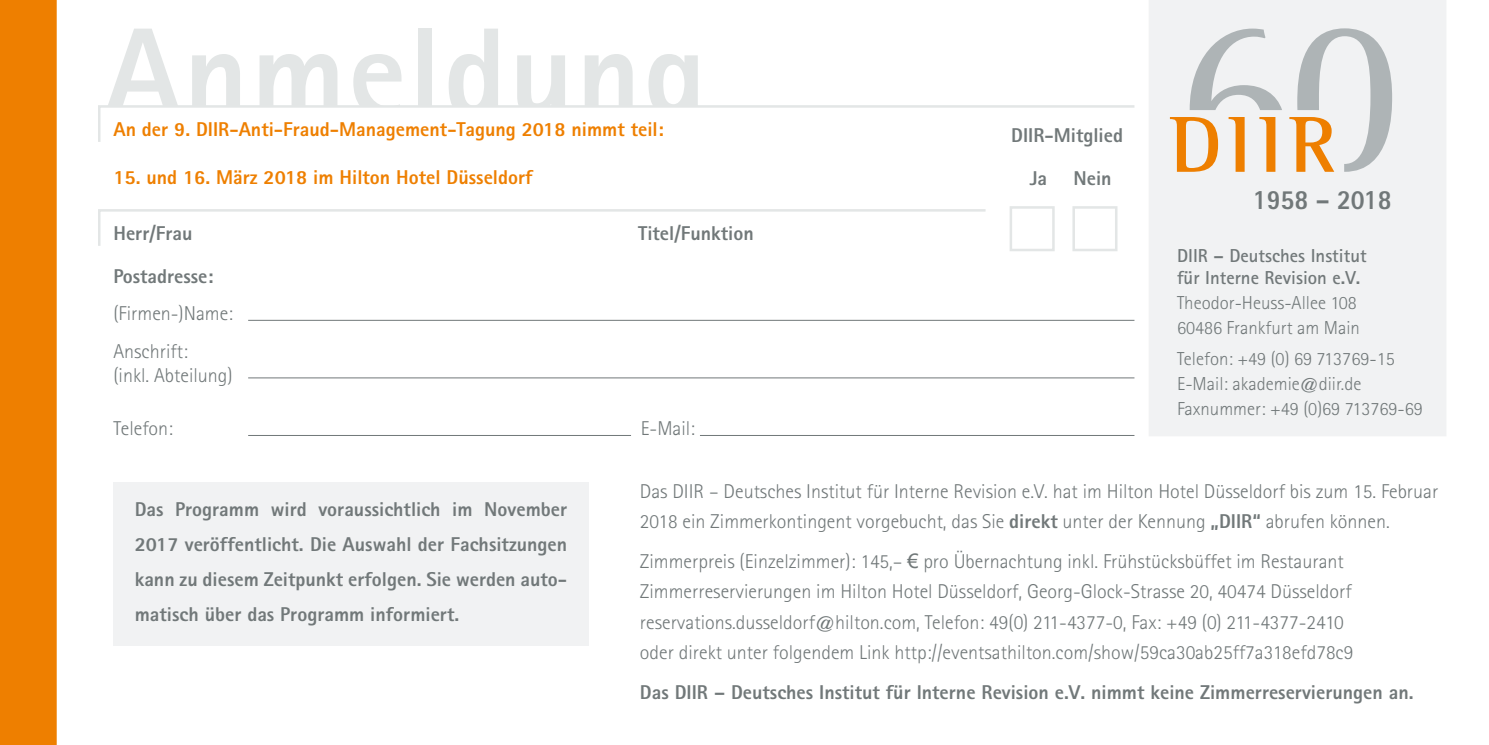
<style>
.page{position:relative;width:1489px;height:745px;background:#fff}
.page>*{position:absolute;margin:0;border:0;box-sizing:border-box;transform-origin:0 0}
.t1{font:800 125px "Agfa Rotis Sans Serif";letter-spacing:.02em;color:#e3e6e6}
.t2{font:800 27.75px "Agfa Rotis Sans Serif";color:#717879;scale:.9 1}
.t3{font:300 20px/30px "Rotis Sans Serif";color:#717879}
.t4{font:800 20px/35px "Rotis Sans Serif";color:#717879}
.t5{font:800 20px "Rotis Sans Serif";color:#ee7f00}
.t6{font:300 18.75px/25px "Rotis Sans Serif";color:#717879}
.t7{font:700 18.75px/22.5px "Rotis Sans Serif";color:#717879}
.s1{font-weight:800}
.s2{font-family:"Arial";font-weight:400}
</style>
<div class="page">
<hr style="left:248px;top:319px;width:1198px;height:1px;background:#717879">
<hr style="left:248px;top:377px;width:1198px;height:1px;background:#717879">
<hr style="left:248px;top:434px;width:383px;height:1px;background:#717879">
<hr style="left:700px;top:434px;width:746px;height:1px;background:#717879">
<div style="left:1148px;top:0;width:298px;height:436px;background:#f1f2f3"></div>
<div style="left:0;top:0;width:57px;height:744px;background:#ee7f00"></div>
<svg style="left:98px;top:105px;width:1037px;height:37px"></svg>
<div style="left:1009px;top:206px;width:45px;height:45px;border:2px solid #e3e6e6"></div>
<div style="left:1072px;top:206px;width:45px;height:45px;border:2px solid #e3e6e6"></div>
<svg style="left:98px;top:209px;width:888px;height:37px"></svg>
<div style="left:113px;top:482px;width:475px;height:163px;background:#f1f2f3"></div>
<svg style="left:1169px;top:28px;width:222px;height:144px"></svg>
<h1 class="t1" style="left:105px;top:-7px;width:603px">Anmeldung</h1>
<p class="t5" style="left:113px;top:117px;width:551px">An der 9. DIIR-Anti-Fraud-Management-Tagung 2018 nimmt teil:</p>
<p class="t5" style="left:113px;top:165px;width:420px">15. und 16. März 2018 im Hilton Hotel Düsseldorf</p>
<p class="t4" style="left:113px;top:215px;width:80px">Herr/Frau</p>
<p class="t4" style="left:113px;top:258px;width:101px">Postadresse:</p>
<p class="t3" style="left:113px;top:294px;width:121px;line-height:37.5px">(Firmen-)Name:<br>Anschrift:</p>
<p class="t3" style="left:113px;top:360px;width:121px">(inkl. Abteilung)</p>
<p class="t4" style="left:638px;top:215px;width:117px">Titel/Funktion</p>
<p class="t3" style="left:113px;top:413px;width:61px">Telefon:</p>
<p class="t3" style="left:640px;top:413px;width:56px">E-Mail:</p>
<p class="t4" style="left:1029px;top:114px;width:95px;line-height:42.5px;text-indent:-19px">DIIR-Mitglied<br>Ja</p>
<p class="t4" style="left:1073px;top:160px;width:40px">Nein</p>
<h2 class="t2" style="left:1252px;top:182px;width:156px">1958 – 2018</h2>
<p class="t7" style="left:1176px;top:243px;width:191px">DIIR – Deutsches Institut für Interne Revision e.V.</p>
<p class="t6" style="left:1176px;top:290px;width:184px">Theodor-Heuss-Allee 108<br>60486 Frankfurt am Main</p>
<p class="t6" style="left:1176px;top:346px;width:247px">Telefon: +49 (0) 69 713769-15<br>E-Mail: akademie@diir.de<br>Faxnummer: +49 (0)69 713769-69</p>
<p class="t4" style="left:135px;top:491px;width:434px;text-align:justify">Das Programm wird voraussichtlich im November 2017 veröffentlicht. Die Auswahl der Fachsitzungen kann zu diesem Zeitpunkt erfolgen. Sie werden auto&shy;matisch über das Programm informiert.</p>
<p class="t3" style="left:640px;top:475px;width:800px">Das DIIR – Deutsches Institut für Interne Revision e.V. hat im Hilton Hotel Düsseldorf bis zum 15. Februar<br>2018 ein Zimmerkontingent vorgebucht, das Sie <span class="s1">direkt</span> unter der Kennung <span class="s1">„DIIR“</span> abrufen können.</p>
<p class="t3" style="left:640px;top:546px;width:715px">Zimmerpreis (Einzelzimmer): 145,– <span class="s2">€</span> pro Übernachtung inkl. Frühstücksbüffet im Restaurant Zimmerreservierungen im Hilton Hotel Düsseldorf, Georg-Glock-Strasse 20, 40474 Düsseldorf reservations.dusseldorf@hilton.com, Telefon: 49(0) 211-4377-0, Fax: +49 (0) 211-4377-2410 oder direkt unter folgendem Link http://eventsathilton.com/show/59ca30ab25ff7a318efd78c9</p>
<p class="t4" style="left:640px;top:674px;width:775px">Das DIIR – Deutsches Institut für Interne Revision e.V. nimmt keine Zimmerreservierungen an.</p>
</div>
